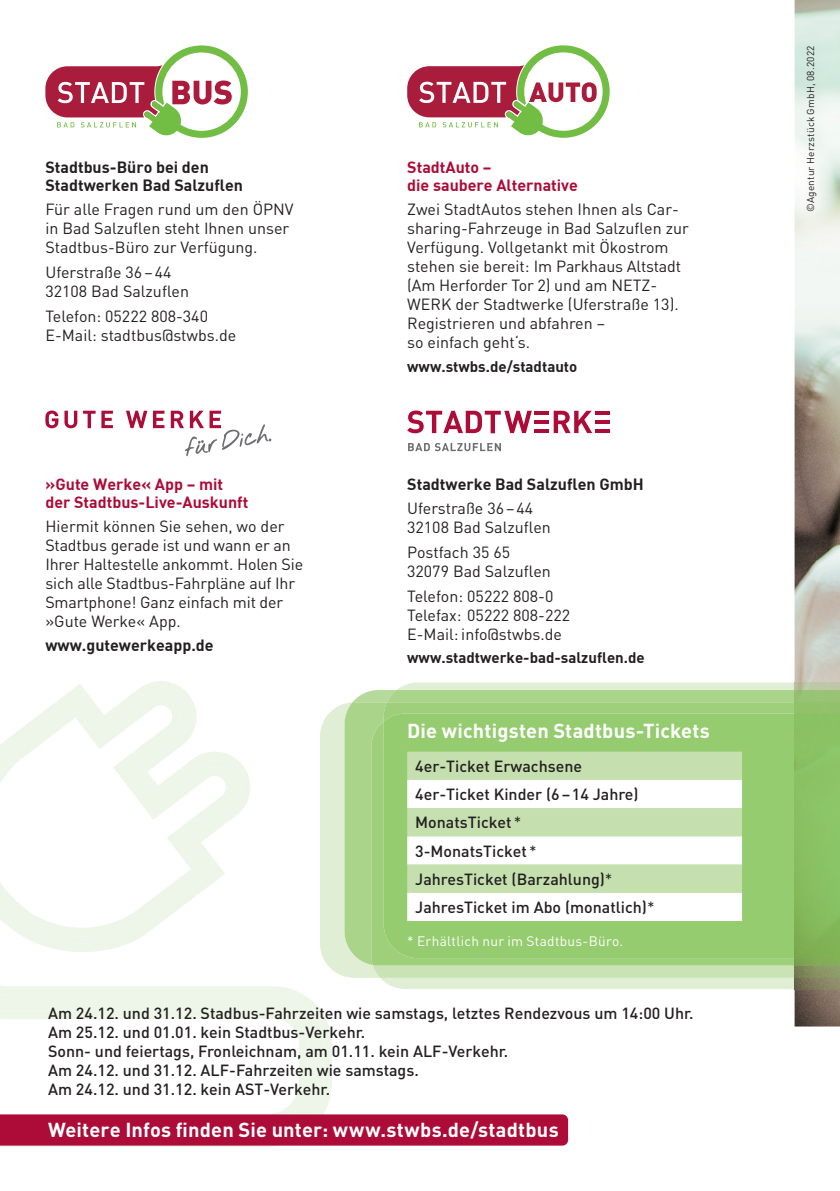
<style>
.page{position:relative;width:840px;height:1191px;background:#fff}
.page>*{position:absolute;margin:0;border:0;box-sizing:border-box;transform-origin:0 0}
.t1{font:700 20px "DIN Pro";letter-spacing:.01em;color:#fff}
.t2{font:16px/19px "DIN Pro";color:#231f20}
.t3{font:500 16px/19.2px "DIN";color:#231f20}
.t4{font:500 16px/28.2px "DIN Pro";color:#231f20}
.t5{font:16px/18px "DIN Bold";color:#231f20}
.t6{font:16px/18px "DIN Bold";color:#ac0c37}
.t7{font:15px "DIN Bold";color:#231f20}
.t8{font:13.6px "DIN Pro";letter-spacing:.02em;color:#fff}
.t9{font:10px "DIN Pro";letter-spacing:.015em;color:#231f20}
.s1{font-weight:400}
</style>
<div class="page">
<svg style="left:0;top:681px;width:332px;height:466px"></svg>
<img style="left:794px;top:0;width:45px;height:1026px">
<hr style="left:534px;top:411px;width:15px;height:4px;background:#ac0c37">
<hr style="left:534px;top:420px;width:15px;height:4px;background:#ac0c37">
<hr style="left:534px;top:429px;width:15px;height:4px;background:#ac0c37">
<hr style="left:594px;top:411px;width:15px;height:4px;background:#ac0c37">
<hr style="left:594px;top:420px;width:15px;height:4px;background:#ac0c37">
<hr style="left:594px;top:429px;width:15px;height:4px;background:#ac0c37">
<svg style="left:553px;top:411px;width:39px;height:22px"></svg>
<svg style="left:407px;top:410px;width:124px;height:23px"></svg>
<svg style="left:408px;top:443px;width:92px;height:8px"></svg>
<svg style="left:407px;top:45px;width:202px;height:93px"></svg>
<svg style="left:45px;top:45px;width:203px;height:93px"></svg>
<svg style="left:45px;top:410px;width:13px;height:18px"></svg>
<svg style="left:64px;top:411px;width:13px;height:17px"></svg>
<svg style="left:83px;top:411px;width:12px;height:17px"></svg>
<svg style="left:101px;top:411px;width:12px;height:17px"></svg>
<svg style="left:126px;top:411px;width:21px;height:17px"></svg>
<svg style="left:153px;top:411px;width:11px;height:17px"></svg>
<svg style="left:171px;top:411px;width:100px;height:45px"></svg>
<div style="left:0;top:1114px;width:567px;height:31px;background:#ac0c37"></div>
<img style="left:794px;top:682px;width:45px;height:307px">
<svg style="left:320px;top:682px;width:474px;height:307px;background:#c7e2b2"></svg>
<svg style="left:371px;top:721px;width:423px;height:244px;background:#a0cf7c"></svg>
<div style="left:383px;top:713px;width:411px;height:245px;background:#95cc6f"></div>
<div style="left:407px;top:751px;width:334px;height:29px;background:#c5e0ae"></div>
<svg style="left:407px;top:780px;width:334px;height:141px"></svg>
<p class="t5" style="left:45px;top:157px;width:199px">Stadtbus-Büro bei den<br>Stadtwerken Bad Salzuflen</p>
<p class="t2" style="left:45px;top:199px;width:249px">Für alle Fragen rund um den ÖPNV in Bad Salzuflen steht Ihnen unser<br>Stadtbus-Büro zur Verfügung.</p>
<p class="t2" style="left:45px;top:262px;width:145px">Uferstraße 36 – 44<br>32108 Bad Salzuflen</p>
<p class="t2" style="left:45px;top:306px;width:192px">Telefon: 05222 808-340<br>E-Mail: stadtbus@stwbs.de</p>
<p class="t6" style="left:45px;top:474px;width:204px">»Gute Werke« App – mit der Stadtbus-Live-Auskunft</p>
<p class="t2" style="left:45px;top:516px;width:259px">Hiermit können Sie sehen, wo der<br>Stadtbus gerade ist und wann er an<br>Ihrer Haltestelle ankommt. Holen Sie sich alle Stadtbus-Fahrpläne auf Ihr<br>Smartphone! Ganz einfach mit der »Gute Werke« App.</p>
<p class="t5" style="left:45px;top:635px;width:170px">www.gutewerkeapp.de</p>
<p class="t6" style="left:407px;top:157px;width:172px">StadtAuto –<br>die saubere Alternative</p>
<p class="t2" style="left:407px;top:199px;width:283px">Zwei StadtAutos stehen Ihnen als Car&shy;sharing-Fahrzeuge in Bad Salzuflen zur Verfügung. Vollgetankt mit Ökostrom stehen sie bereit: Im Parkhaus Altstadt (Am Herforder Tor 2) und am NETZ-WERK der Stadtwerke (Uferstraße 13).<br>Registrieren und abfahren –<br>so einfach geht‘s.</p>
<p class="t7" style="left:407px;top:357px;width:172px">www.stwbs.de/stadtauto</p>
<p class="t5" style="left:407px;top:474px;width:238px">Stadtwerke Bad Salzuflen GmbH</p>
<p class="t2" style="left:407px;top:498px;width:145px">Uferstraße 36 – 44<br>32108 Bad Salzuflen</p>
<p class="t2" style="left:407px;top:542px;width:145px">Postfach 35 65<br>32079 Bad Salzuflen</p>
<p class="t2" style="left:407px;top:585px;width:164px">Telefon: 05222 808-0<br>Telefax: 05222 808-222<br>E-Mail: info@stwbs.de</p>
<p class="t7" style="left:407px;top:648px;width:239px">www.stadtwerke-bad-salzuflen.de</p>
<p class="t1" style="left:407px;top:717px;width:304px">Die wichtigsten Stadtbus-Tickets</p>
<p class="t4" style="left:415px;top:751px;width:241px">4er-Ticket Erwachsene<br>4er-Ticket Kinder (6 – 14 Jahre)<br>MonatsTicket <span class="s1">*<br></span>3-MonatsTicket <span class="s1">*<br></span>JahresTicket (Barzahlung)<span class="s1">*<br></span>JahresTicket im Abo (monatlich)<span class="s1">*</span></p>
<p class="t8" style="left:407px;top:932px;width:217px">* Erhältlich nur im Stadtbus-Büro.</p>
<p class="t3" style="left:48px;top:1002px;width:646px">Am 24.12. und 31.12. Stadbus-Fahrzeiten wie samstags, letztes Rendezvous um 14:00 Uhr.<br>Am 25.12. und 01.01. kein Stadtbus-Verkehr.<br>Sonn- und feiertags, Fronleichnam, am 01.11. kein ALF-Verkehr.<br>Am 24.12. und 31.12. ALF-Fahrzeiten wie samstags.<br>Am 24.12. und 31.12. kein AST-Verkehr.</p>
<p class="t1" style="left:48px;top:1116px;width:512px">Weitere Infos finden Sie unter: www.stwbs.de/stadtbus</p>
<p class="t9" style="left:803px;top:212px;width:168px;rotate:-90deg">©Agentur Herzstück GmbH, 08.2022</p>
</div>
